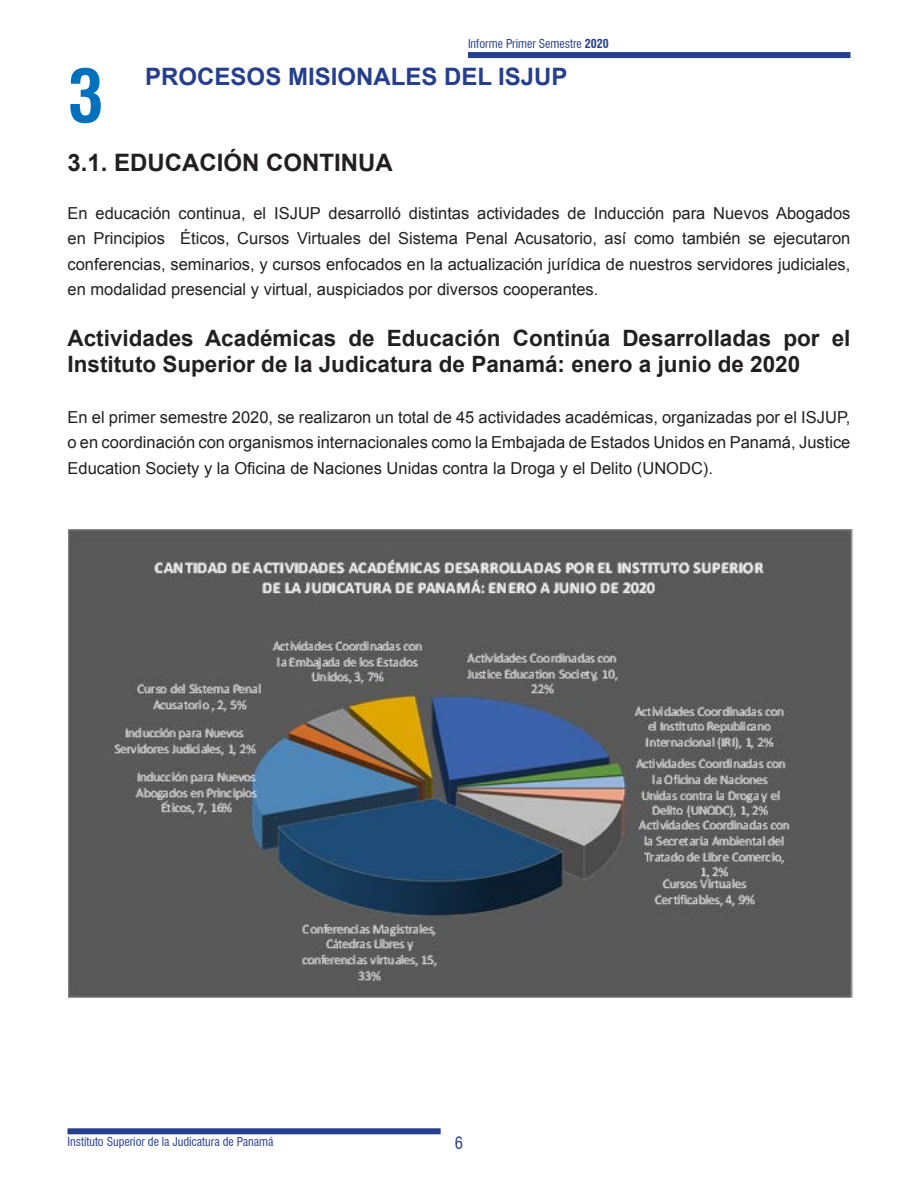
<style>
.page{position:relative;width:918px;height:1188px;background:#fff}
.page>*{position:absolute;margin:0;border:0;box-sizing:border-box;transform-origin:0 0}
.t1{font:700 condensed 72px "Swiss 721 BT";color:#0071bc}
.t2{font:700 24px "Arial";color:#253f8e}
.t3{font:700 24px "Arial";color:#231f20}
.t4{font:700 22.5px/25.5px "Arial";color:#231f20}
.t5{font:16.5px/25.5px "Arial";color:#231f20;text-align:justify}
.t6{font:condensed 16.5px "Swiss 721 BT";color:#253f8e}
.t7{font:condensed 12px "Swiss 721 BT";color:#253f8e}
.s1{font-weight:700}
</style>
<div class="page">
<div style="left:468px;top:52px;width:382px;height:6px;background:#253f8e"></div>
<div style="left:68px;top:1128px;width:373px;height:6px;background:#253f8e"></div>
<img style="left:68px;top:530px;width:784px;height:467px">
<h1 class="t1" style="left:68px;top:53px;width:37px">3</h1>
<p class="t7" style="left:468px;top:36px;width:142px">Informe Primer Semestre <span class="s1">2020</span></p>
<h2 class="t2" style="left:145px;top:61px;width:424px">PROCESOS MISIONALES DEL ISJUP</h2>
<h2 class="t3" style="left:68px;top:147px;width:327px">3.1. EDUCACIÓN CONTINUA</h2>
<p class="t5" style="left:68px;top:200px;width:784px">En educación continua, el ISJUP desarrolló distintas actividades de Inducción para Nuevos Abogados en Principios Éticos, Cursos Virtuales del Sistema Penal Acusatorio, así como también se ejecutaron conferencias, seminarios, y cursos enfocados en la actualización jurídica de nuestros servidores judiciales, en modalidad presencial y virtual, auspiciados por diversos cooperantes.</p>
<h3 class="t4" style="left:68px;top:326px;width:784px">Actividades Académicas de Educación Continúa Desarrolladas por el<br>Instituto Superior de la Judicatura de Panamá: enero a junio de 2020</h3>
<p class="t5" style="left:68px;top:404px;width:784px">En el primer semestre 2020, se realizaron un total de 45 actividades académicas, organizadas por el ISJUP, o en coordinación con organismos internacionales como la Embajada de Estados Unidos en Panamá, Justice Education Society y la Oficina de Naciones Unidas contra la Droga y el Delito (UNODC).</p>
<p class="t7" style="left:68px;top:1134px;width:207px">Instituto Superior de la Judicatura de Panamá</p>
<p class="t6" style="left:455px;top:1133px;width:10px">6</p>
</div>
